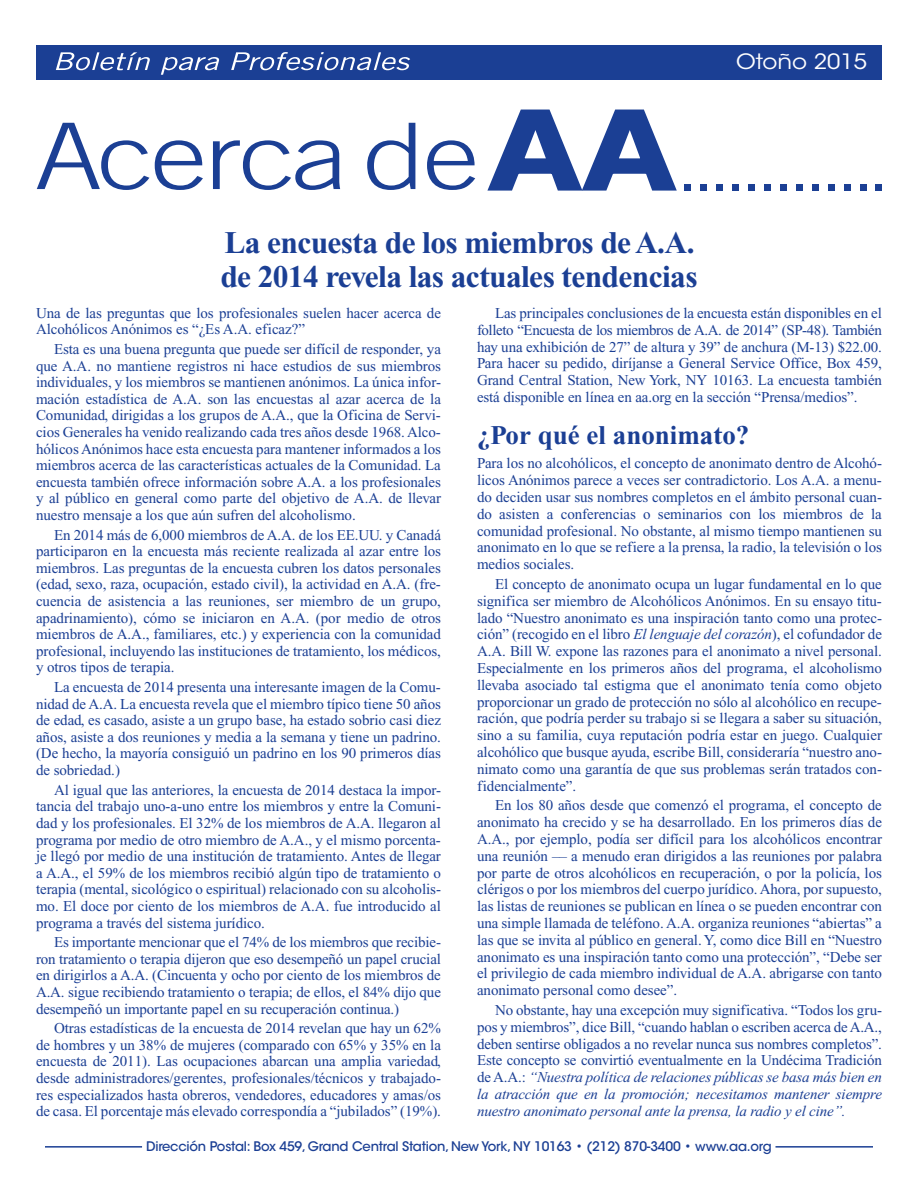
<style>
.page{position:relative;width:918px;height:1188px;background:#fff}
.page>*{position:absolute;margin:0;border:0;box-sizing:border-box;transform-origin:0 0}
.t1{font:700 31.5px/34.5px "Times New Roman";letter-spacing:-.02em;color:#1b3f94}
.t2{font:700 27px "Times New Roman";color:#1b3f94}
.t3{font:21px "ITC Avant Garde Std";color:#fff;scale:1.1 1}
.t4{font:15px/16.6px "Times New Roman";letter-spacing:-.005em;color:#1b3f94;text-align:justify}
.t5{font:500 13.2px "ITC Avant Garde Std";letter-spacing:-.015em;color:#1b3f94}
.s1{font-style:italic}
</style>
<div class="page">
<div style="left:36px;top:45px;width:846px;height:34px;background:#1b3f94"></div>
<svg style="left:56px;top:52px;width:94px;height:18px"></svg>
<svg style="left:161px;top:57px;width:59px;height:18px"></svg>
<svg style="left:231px;top:52px;width:179px;height:18px"></svg>
<svg style="left:37px;top:123px;width:112px;height:67px"></svg>
<svg style="left:155px;top:140px;width:48px;height:50px"></svg>
<svg style="left:213px;top:140px;width:127px;height:50px"></svg>
<svg style="left:367px;top:123px;width:48px;height:67px"></svg>
<svg style="left:427px;top:140px;width:48px;height:50px"></svg>
<svg style="left:487px;top:109px;width:190px;height:82px"></svg>
<svg style="left:685px;top:185px;width:6px;height:6px"></svg>
<svg style="left:701px;top:185px;width:6px;height:6px"></svg>
<div style="left:716px;top:185px;width:7px;height:6px;background:#1b3f94"></div>
<svg style="left:732px;top:185px;width:6px;height:6px"></svg>
<svg style="left:748px;top:185px;width:6px;height:6px"></svg>
<svg style="left:764px;top:185px;width:6px;height:6px"></svg>
<svg style="left:780px;top:185px;width:6px;height:6px"></svg>
<svg style="left:796px;top:185px;width:6px;height:6px"></svg>
<svg style="left:812px;top:185px;width:6px;height:6px"></svg>
<svg style="left:828px;top:185px;width:6px;height:6px"></svg>
<svg style="left:844px;top:185px;width:6px;height:6px"></svg>
<svg style="left:860px;top:185px;width:6px;height:6px"></svg>
<svg style="left:876px;top:185px;width:6px;height:6px"></svg>
<hr style="left:776px;top:1146px;width:97px;height:2px;background:#1b3f94">
<hr style="left:45px;top:1146px;width:97px;height:2px;background:#1b3f94">
<h3 class="t3" style="left:736px;top:49px;width:120px">Otoño 2015</h3>
<h1 class="t1" style="left:220px;top:225px;width:479px">La encuesta de los miembros de A.A. de 2014 revela las actuales tendencias</h1>
<p class="t4" style="left:36px;top:304px;width:407px">Una de las preguntas que los profesionales suelen hacer acerca de<br>Alcohólicos Anónimos es “¿Es A.A. eficaz?”</p>
<p class="t4" style="left:36px;top:341px;width:407px;text-indent:18px">Esta es una buena pregunta que puede ser difícil de responder, ya que A.A. no mantiene registros ni hace estudios de sus miembros individuales, y los miembros se mantienen anónimos. La única infor&shy;mación estadística de A.A. son las encuestas al azar acerca de la Comunidad, dirigidas a los grupos de A.A., que la Oficina de Servi&shy;cios Generales ha venido realizando cada tres años desde 1968. Alco&shy;hólicos Anónimos hace esta encuesta para mantener informados a los miembros acerca de las características actuales de la Comunidad. La encuesta también ofrece información sobre A.A. a los profesionales y al público en general como parte del objetivo de A.A. de llevar nuestro mensaje a los que aún sufren del alcoholismo.</p>
<p class="t4" style="left:36px;top:526px;width:407px;text-indent:18px">En 2014 más de 6,000 miembros de A.A. de los EE.UU. y Canadá participaron en la encuesta más reciente realizada al azar entre los miembros. Las preguntas de la encuesta cubren los datos personales (edad, sexo, raza, ocupación, estado civil), la actividad en A.A. (fre&shy;cuencia de asistencia a las reuniones, ser miembro de un grupo, apadrinamiento), cómo se iniciaron en A.A. (por medio de otros miembros de A.A., familiares, etc.) y experiencia con la comunidad profesional, incluyendo las instituciones de tratamiento, los médicos, y otros tipos de terapia.</p>
<p class="t4" style="left:36px;top:679px;width:407px;text-indent:18px">La encuesta de 2014 presenta una interesante imagen de la Comu&shy;nidad de A.A. La encuesta revela que el miembro típico tiene 50 años de edad, es casado, asiste a un grupo base, ha estado sobrio casi diez años, asiste a dos reuniones y media a la semana y tiene un padrino. (De hecho, la mayoría consiguió un padrino en los 90 primeros días de sobriedad.)</p>
<p class="t4" style="left:36px;top:781px;width:407px;text-indent:18px">Al igual que las anteriores, la encuesta de 2014 destaca la impor&shy;tancia del trabajo uno-a-uno entre los miembros y entre la Comuni&shy;dad y los profesionales. El 32% de los miembros de A.A. llegaron al programa por medio de otro miembro de A.A., y el mismo porcenta&shy;je llegó por medio de una institución de tratamiento. Antes de llegar a A.A., el 59% de los miembros recibió algún tipo de tratamiento o terapia (mental, sicológico o espiritual) relacionado con su alcoholis&shy;mo. El doce por ciento de los miembros de A.A. fue introducido al programa a través del sistema jurídico.</p>
<p class="t4" style="left:36px;top:934px;width:407px;text-indent:18px">Es importante mencionar que el 74% de los miembros que recibie&shy;ron tratamiento o terapia dijeron que eso desempeñó un papel crucial en dirigirlos a A.A. (Cincuenta y ocho por ciento de los miembros de A.A. sigue recibiendo tratamiento o terapia; de ellos, el 84% dijo que desempeñó un importante papel en su recuperación continua.)</p>
<p class="t4" style="left:36px;top:1020px;width:407px;text-indent:18px">Otras estadísticas de la encuesta de 2014 revelan que hay un 62% de hombres y un 38% de mujeres (comparado con 65% y 35% en la encuesta de 2011). Las ocupaciones abarcan una amplia variedad, desde administradores/gerentes, profesionales/técnicos y trabajado&shy;res especializados hasta obreros, vendedores, educadores y amas/os de casa. El porcentaje más elevado correspondía a “jubilados” (19%).</p>
<p class="t4" style="left:477px;top:305px;width:407px;text-indent:18px">Las principales conclusiones de la encuesta están disponibles en el folleto “Encuesta de los miembros de A.A. de 2014” (SP-48). También hay una exhibición de 27” de altura y 39” de anchura (M-13) $22.00.<br>Para hacer su pedido, diríjanse a General Service Office, Box 459, Grand Central Station, New York, NY 10163. La encuesta también está disponible en línea en aa.org en la sección “Prensa/medios”.</p>
<h2 class="t2" style="left:477px;top:420px;width:274px">¿Por qué el anonimato?</h2>
<p class="t4" style="left:477px;top:455px;width:407px">Para los no alcohólicos, el concepto de anonimato dentro de Alcohó&shy;licos Anónimos parece a veces ser contradictorio. Los A.A. a menu&shy;do deciden usar sus nombres completos en el ámbito personal cuan&shy;do asisten a conferencias o seminarios con los miembros de la comunidad profesional. No obstante, al mismo tiempo mantienen su anonimato en lo que se refiere a la prensa, la radio, la televisión o los medios sociales.</p>
<p class="t4" style="left:477px;top:576px;width:407px;text-indent:18px">El concepto de anonimato ocupa un lugar fundamental en lo que significa ser miembro de Alcohólicos Anónimos. En su ensayo titu&shy;lado “Nuestro anonimato es una inspiración tanto como una protec&shy;ción” (recogido en el libro <span class="s1">El lenguaje del corazón</span>), el cofundador de A.A. Bill W. expone las razones para el anonimato a nivel personal.<br>Especialmente en los primeros años del programa, el alcoholismo llevaba asociado tal estigma que el anonimato tenía como objeto proporcionar un grado de protección no sólo al alcohólico en recupe&shy;ración, que podría perder su trabajo si se llegara a saber su situación, sino a su familia, cuya reputación podría estar en juego. Cualquier alcohólico que busque ayuda, escribe Bill, consideraría “nuestro ano&shy;nimato como una garantía de que sus problemas serán tratados con&shy;fidencialmente”.</p>
<p class="t4" style="left:477px;top:797px;width:407px;text-indent:18px">En los 80 años desde que comenzó el programa, el concepto de anonimato ha crecido y se ha desarrollado. En los primeros días de A.A., por ejemplo, podía ser difícil para los alcohólicos encontrar una reunión –– a menudo eran dirigidos a las reuniones por palabra por parte de otros alcohólicos en recuperación, o por la policía, los clérigos o por los miembros del cuerpo jurídico. Ahora, por supuesto, las listas de reuniones se publican en línea o se pueden encontrar con una simple llamada de teléfono. A.A. organiza reuniones “abiertas” a las que se invita al público en general. Y, como dice Bill en “Nuestro anonimato es una inspiración tanto como una protección”, “Debe ser el privilegio de cada miembro individual de A.A. abrigarse con tanto anonimato personal como desee”.</p>
<p class="t4" style="left:477px;top:1002px;width:407px;text-indent:18px">No obstante, hay una excepción muy significativa. “Todos los gru&shy;pos y miembros”, dice Bill, “cuando hablan o escriben acerca de A.A., deben sentirse obligados a no revelar nunca sus nombres completos”.<br>Este concepto se convirtió eventualmente en la Undécima Tradición de A.A.: <span class="s1">“Nuestra política de relaciones públicas se basa más bien en la atracción que en la promoción; necesitamos mantener siempre nuestro anonimato personal ante la prensa, la radio y el cine”.</span></p>
<p class="t5" style="left:146px;top:1138px;width:627px">Dirección Postal: Box 459, Grand Central Station, New York, NY 10163 • (212) 870-3400 • www.aa.org</p>
</div>
